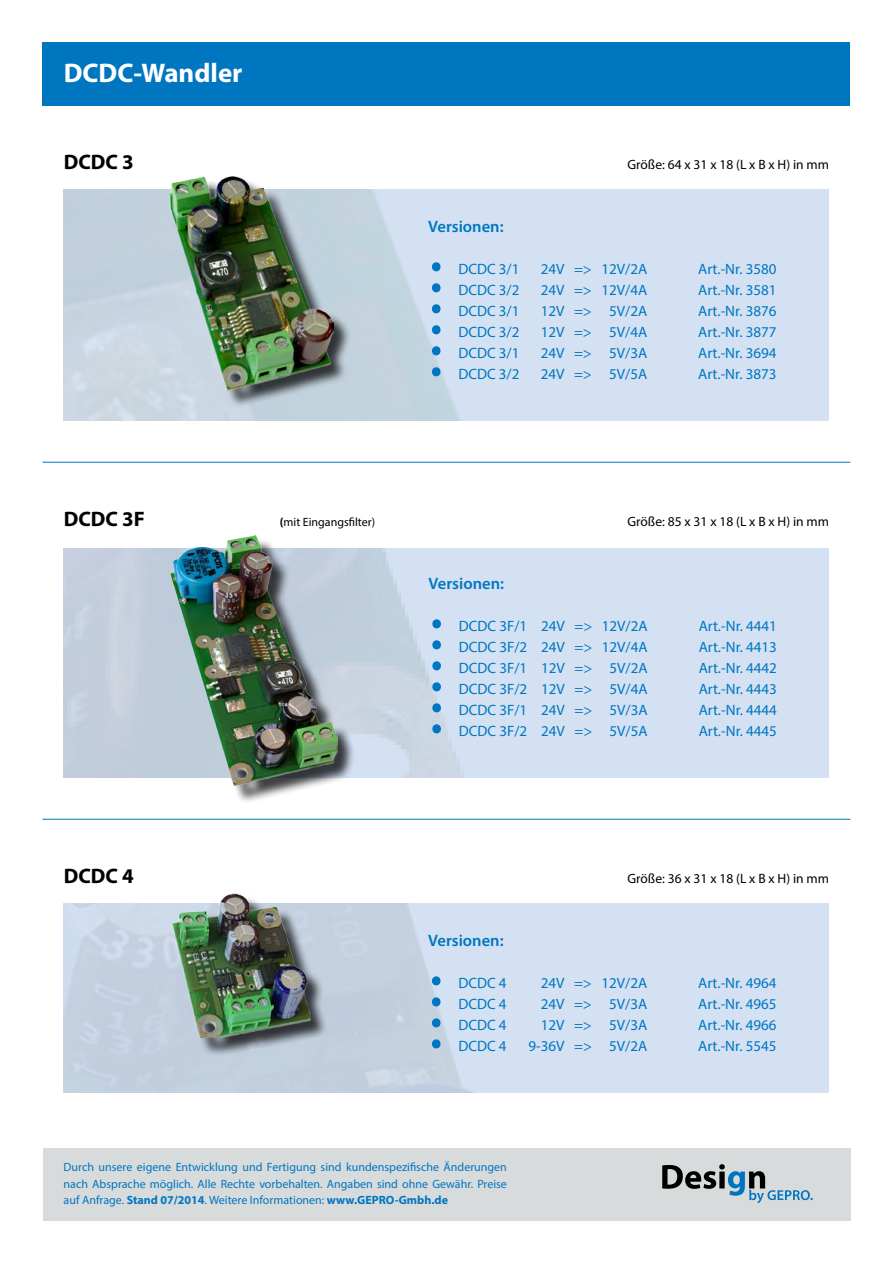
<style>
.page{position:relative;width:893px;height:1263px;background:#fff}
.page>*{position:absolute;margin:0;border:0;box-sizing:border-box;transform-origin:0 0}
.t1{font:72px "Myriad Pro";color:#0076c0}
.t2{font:700 27px "Myriad Pro";color:#fff}
.t3{font:700 21px "Myriad Pro";color:#000}
.t4{font:600 16.5px "Myriad Pro";color:#0076c0}
.t5{font:15px "Myriad Pro";color:#0076c0}
.t6{font:13.5px "Myriad Pro";color:#000}
.t7{font:12px/16.5px "Myriad Pro";color:#0076c0;text-align:justify}
.t8{font:12px "Myriad Pro";color:#000}
.s1{font-weight:700}
</style>
<div class="page">
<div style="left:42px;top:43px;width:808px;height:63px;background:#0076c0"></div>
<div style="left:43px;top:1148px;width:807px;height:72px;background:#d8dbdc"></div>
<svg style="left:662px;top:1164px;width:151px;height:39px"></svg>
<div style="left:64px;top:904px;width:765px;height:189px;background:linear-gradient(to right,#c0cddb,#d7e5f8)"></div>
<div style="left:173px;top:538px;width:182px;height:266px;background:#000;opacity:.75"></div>
<img style="left:170px;top:535px;width:167px;height:251px">
<div style="left:174px;top:895px;width:154px;height:161px;background:#000;opacity:.75"></div>
<img style="left:172px;top:893px;width:138px;height:144px">
<div style="left:171px;top:178px;width:181px;height:230px;background:#000;opacity:.75"></div>
<img style="left:169px;top:176px;width:164px;height:214px">
<hr style="left:43px;top:462px;width:807px;height:1px;background:#0076c0">
<hr style="left:43px;top:819px;width:807px;height:1px;background:#0076c0">
<p class="t2" style="left:64px;top:55px;width:180px">DCDC-Wandler</p>
<p class="t3" style="left:64px;top:148px;width:72px">DCDC 3</p>
<p class="t6" style="left:628px;top:156px;width:203px">Größe: 64 x 31 x 18 (L x B x H) in mm</p>
<p class="t4" style="left:428px;top:215px;width:77px">Versionen:</p>
<p class="t1" style="left:428px;top:202px;width:16px">.</p>
<p class="t5" style="left:458px;top:259px;width:63px">DCDC 3/1</p>
<p class="t5" style="left:541px;top:259px;width:108px">24V =&gt; 12V/2A</p>
<p class="t5" style="left:698px;top:259px;width:80px">Art.-Nr. 3580</p>
<p class="t1" style="left:428px;top:223px;width:16px">.</p>
<p class="t5" style="left:458px;top:280px;width:63px">DCDC 3/2</p>
<p class="t5" style="left:541px;top:280px;width:108px">24V =&gt; 12V/4A</p>
<p class="t5" style="left:698px;top:280px;width:80px">Art.-Nr. 3581</p>
<p class="t1" style="left:428px;top:244px;width:16px">.</p>
<p class="t5" style="left:458px;top:301px;width:63px">DCDC 3/1</p>
<p class="t5" style="left:541px;top:301px;width:108px">12V =&gt; 5V/2A</p>
<p class="t5" style="left:698px;top:301px;width:80px">Art.-Nr. 3876</p>
<p class="t1" style="left:428px;top:265px;width:16px">.</p>
<p class="t5" style="left:458px;top:322px;width:63px">DCDC 3/2</p>
<p class="t5" style="left:541px;top:322px;width:108px">12V =&gt; 5V/4A</p>
<p class="t5" style="left:698px;top:322px;width:80px">Art.-Nr. 3877</p>
<p class="t1" style="left:428px;top:286px;width:16px">.</p>
<p class="t5" style="left:458px;top:343px;width:63px">DCDC 3/1</p>
<p class="t5" style="left:541px;top:343px;width:108px">24V =&gt; 5V/3A</p>
<p class="t5" style="left:698px;top:343px;width:80px">Art.-Nr. 3694</p>
<p class="t1" style="left:428px;top:307px;width:16px">.</p>
<p class="t5" style="left:458px;top:364px;width:63px">DCDC 3/2</p>
<p class="t5" style="left:541px;top:364px;width:108px">24V =&gt; 5V/5A</p>
<p class="t5" style="left:698px;top:364px;width:80px">Art.-Nr. 3873</p>
<p class="t3" style="left:64px;top:505px;width:83px">DCDC 3F</p>
<p class="t8" style="left:280px;top:514px;width:97px"><span class="s1">(</span>mit Eingangsfilter)</p>
<p class="t6" style="left:628px;top:513px;width:203px">Größe: 85 x 31 x 18 (L x B x H) in mm</p>
<p class="t4" style="left:429px;top:572px;width:77px">Versionen:</p>
<p class="t1" style="left:429px;top:559px;width:16px">.</p>
<p class="t5" style="left:459px;top:616px;width:190px">DCDC 3F/1 24V =&gt; 12V/2A</p>
<p class="t5" style="left:699px;top:616px;width:80px">Art.-Nr. 4441</p>
<p class="t1" style="left:429px;top:580px;width:16px">.</p>
<p class="t5" style="left:459px;top:637px;width:190px">DCDC 3F/2 24V =&gt; 12V/4A</p>
<p class="t5" style="left:699px;top:637px;width:80px">Art.-Nr. 4413</p>
<p class="t1" style="left:429px;top:601px;width:16px">.</p>
<p class="t5" style="left:459px;top:658px;width:190px">DCDC 3F/1 12V =&gt; 5V/2A</p>
<p class="t5" style="left:699px;top:658px;width:80px">Art.-Nr. 4442</p>
<p class="t1" style="left:429px;top:622px;width:16px">.</p>
<p class="t5" style="left:459px;top:679px;width:190px">DCDC 3F/2 12V =&gt; 5V/4A</p>
<p class="t5" style="left:699px;top:679px;width:80px">Art.-Nr. 4443</p>
<p class="t1" style="left:429px;top:643px;width:16px">.</p>
<p class="t5" style="left:459px;top:700px;width:190px">DCDC 3F/1 24V =&gt; 5V/3A</p>
<p class="t5" style="left:699px;top:700px;width:80px">Art.-Nr. 4444</p>
<p class="t1" style="left:429px;top:664px;width:16px">.</p>
<p class="t5" style="left:459px;top:721px;width:190px">DCDC 3F/2 24V =&gt; 5V/5A</p>
<p class="t5" style="left:699px;top:721px;width:80px">Art.-Nr. 4445</p>
<p class="t3" style="left:64px;top:862px;width:72px">DCDC 4</p>
<p class="t6" style="left:628px;top:870px;width:203px">Größe: 36 x 31 x 18 (L x B x H) in mm</p>
<p class="t4" style="left:428px;top:929px;width:77px">Versionen:</p>
<p class="t1" style="left:428px;top:916px;width:16px">.</p>
<p class="t5" style="left:458px;top:973px;width:50px">DCDC 4</p>
<p class="t5" style="left:541px;top:973px;width:108px">24V =&gt; 12V/2A</p>
<p class="t5" style="left:698px;top:973px;width:80px">Art.-Nr. 4964</p>
<p class="t1" style="left:428px;top:937px;width:16px">.</p>
<p class="t5" style="left:458px;top:994px;width:50px">DCDC 4</p>
<p class="t5" style="left:541px;top:994px;width:108px">24V =&gt; 5V/3A</p>
<p class="t5" style="left:698px;top:994px;width:80px">Art.-Nr. 4965</p>
<p class="t1" style="left:428px;top:958px;width:16px">.</p>
<p class="t5" style="left:458px;top:1015px;width:50px">DCDC 4</p>
<p class="t5" style="left:541px;top:1015px;width:108px">12V =&gt; 5V/3A</p>
<p class="t5" style="left:698px;top:1015px;width:80px">Art.-Nr. 4966</p>
<p class="t1" style="left:428px;top:979px;width:16px">.</p>
<p class="t5" style="left:458px;top:1036px;width:50px">DCDC 4</p>
<p class="t5" style="left:529px;top:1036px;width:120px">9-36V =&gt; 5V/2A</p>
<p class="t5" style="left:698px;top:1036px;width:80px">Art.-Nr. 5545</p>
<p class="t7" style="left:64px;top:1159px;width:445px">Durch unsere eigene Entwicklung und Fertigung sind kundenspezifische Änderungen nach Absprache möglich. Alle Rechte vorbehalten. Angaben sind ohne Gewähr. Preise auf Anfrage. <span class="s1">Stand 07/2014</span>. Weitere Informationen: <span class="s1">www.GEPRO-Gmbh.de</span></p>
</div>
